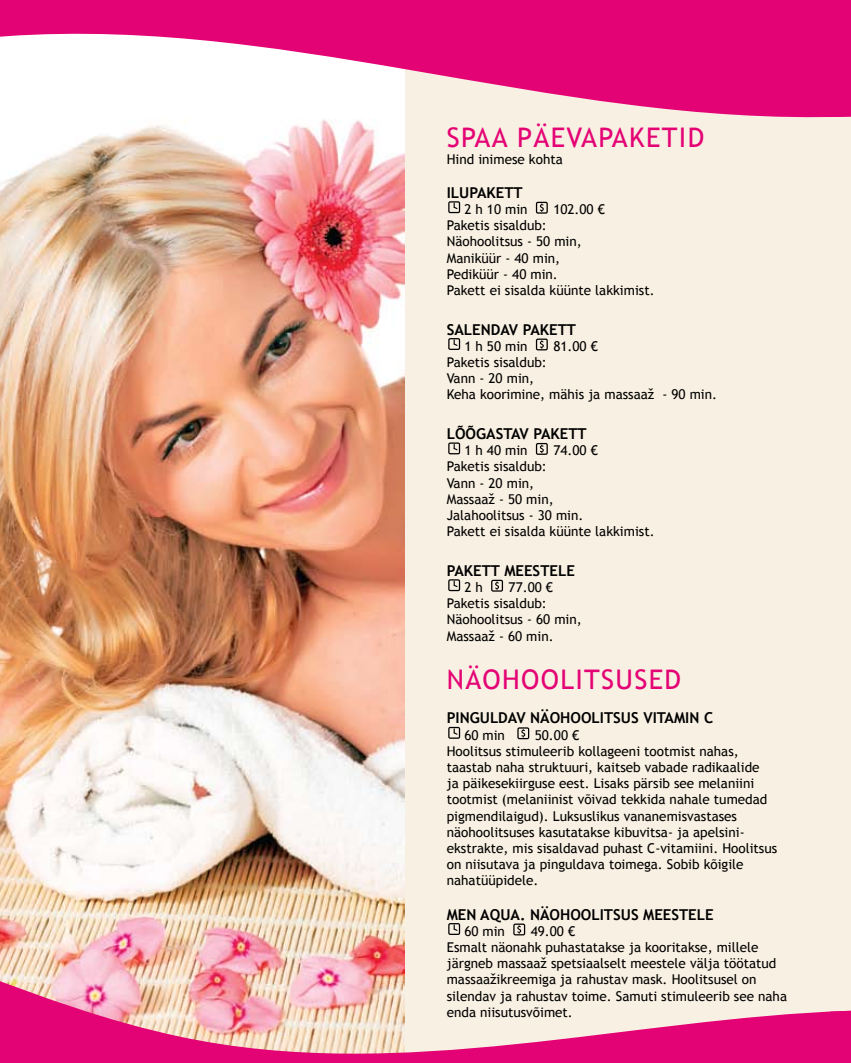
<style>
.page{position:relative;width:851px;height:1063px;background:#fff}
.page>*{position:absolute;margin:0;border:0;box-sizing:border-box;transform-origin:0 0}
.t1{font:27px "Trebuchet MS";letter-spacing:.05em;color:#e40375}
.t2{font:700 15px "Trebuchet MS";color:#000}
.t3{font:13.5px/16.2px "Trebuchet MS";color:#000}
</style>
<div class="page">
<div style="left:0;top:0;width:850px;height:1063px;background:#f8f0e2"></div>
<img style="left:0;top:154px;width:404px;height:819px">
<svg style="left:0;top:973px;width:830px;height:90px"></svg>
<svg style="left:0;top:0;width:830px;height:154px"></svg>
<svg style="left:830px;top:1010px;width:20px;height:53px"></svg>
<div style="left:830px;top:0;width:20px;height:117px;background:#e40375"></div>
<svg style="left:448px;top:201px;width:12px;height:12px"></svg>
<svg style="left:536px;top:202px;width:11px;height:12px"></svg>
<svg style="left:448px;top:338px;width:12px;height:12px"></svg>
<svg style="left:536px;top:339px;width:11px;height:11px"></svg>
<svg style="left:448px;top:442px;width:12px;height:12px"></svg>
<svg style="left:536px;top:443px;width:11px;height:12px"></svg>
<svg style="left:448px;top:579px;width:12px;height:12px"></svg>
<svg style="left:491px;top:580px;width:12px;height:12px"></svg>
<svg style="left:448px;top:727px;width:12px;height:12px"></svg>
<svg style="left:517px;top:727px;width:12px;height:12px"></svg>
<svg style="left:448px;top:923px;width:12px;height:12px"></svg>
<svg style="left:513px;top:924px;width:12px;height:11px"></svg>
<h1 class="t1" style="left:446px;top:122px;width:31px">SPAA</h1>
<h1 class="t1" style="left:517px;top:122px;width:81px">PÄEVAPAK</h1>
<h1 class="t1" style="left:646px;top:122px;width:60px">ETID</h1>
<p class="t3" style="left:446px;top:151px;width:118px">Hind inimese kohta</p>
<p class="t2" style="left:446px;top:183px;width:77px">ILUPAKETT</p>
<p class="t3" style="left:464px;top:201px;width:65px">2 h 10 min</p>
<p class="t3" style="left:553px;top:201px;width:53px">102.00 €</p>
<p class="t3" style="left:446px;top:218px;width:209px">Paketis sisaldub:<br>Näohoolitsus - 50 min,<br>Maniküür - 40 min,<br>Pediküür - 40 min.<br>Pakett ei sisalda küünte lakkimist.</p>
<p class="t2" style="left:446px;top:320px;width:86px">SALE NDAV PAKETT</p>
<p class="t3" style="left:464px;top:338px;width:65px">1 h 50 min</p>
<p class="t3" style="left:553px;top:338px;width:46px">81.00 €</p>
<p class="t3" style="left:446px;top:354px;width:272px">Paketis sisaldub:<br>Vann - 20 min,<br>Keha koorimine, mähis ja massaaž - 90 min.</p>
<p class="t2" style="left:446px;top:424px;width:50px">LÕÕGASTA</p>
<p class="t2" style="left:519px;top:424px;width:24px">V PAKETT</p>
<p class="t3" style="left:464px;top:443px;width:65px">1 h 40 min</p>
<p class="t3" style="left:553px;top:443px;width:46px">74.00 €</p>
<p class="t3" style="left:446px;top:459px;width:209px">Paketis sisaldub:<br>Vann - 20 min,<br>Massaaž - 50 min,<br>Jalahoolitsus - 30 min.<br>Pakett ei sisalda küünte lakkimist.</p>
<p class="t2" style="left:446px;top:561px;width:18px">PAKETT</p>
<p class="t2" style="left:504px;top:561px;width:21px">MEESTELE</p>
<p class="t3" style="left:464px;top:579px;width:20px">2 h</p>
<p class="t3" style="left:446px;top:579px;width:136px;text-indent:62px">77.00 €<br>Paketis sisaldub:<br>Näohoolitsus - 60 min,<br>Massaaž - 60 min.</p>
<h1 class="t1" style="left:446px;top:664px;width:39px">Näohoo</h1>
<h1 class="t1" style="left:560px;top:664px;width:90px">litsused</h1>
<p class="t2" style="left:446px;top:709px;width:154px">PINGULDAV NÄOHOOLITSUS</p>
<p class="t2" style="left:643px;top:709px;width:9px">VITA</p>
<p class="t2" style="left:674px;top:709px;width:41px">MIN C</p>
<p class="t3" style="left:464px;top:727px;width:42px">60 min</p>
<p class="t3" style="left:446px;top:727px;width:332px;text-indent:88px">50.00 €<br>Hoolitsus stimuleerib kollageeni tootmist nahas, taastab naha struktuuri, kaitseb vabade radikaalide<br>ja päikesekiirguse eest. Lisaks pärsib see melaniini tootmist (melaniinist võivad tekkida nahale tumedad pigmendilaigud). Luksuslikus vananemisvastases näohoolitsuses kasutatakse kibuvitsa- ja apelsini&shy;ekstrakte, mis sisaldavad puhast C-vitamiini. Hoolitsus on niisutava ja pinguldava toimega. Sobib kõigile nahatüüpidele.</p>
<p class="t2" style="left:446px;top:905px;width:154px">MEN AQUA. NÄOHOOLITSUS</p>
<p class="t2" style="left:643px;top:905px;width:21px">MEESTELE</p>
<p class="t3" style="left:464px;top:923px;width:42px">60 min</p>
<p class="t3" style="left:446px;top:923px;width:342px;text-indent:84px">49.00 €<br>Esmalt näonahk puhastatakse ja kooritakse, millele järgneb massaaž spetsiaalselt meestele välja töötatud massaažikreemiga ja rahustav mask. Hoolitsusel on silendav ja rahustav toime. Samuti stimuleerib see naha enda niisutusvõimet.</p>
</div>
